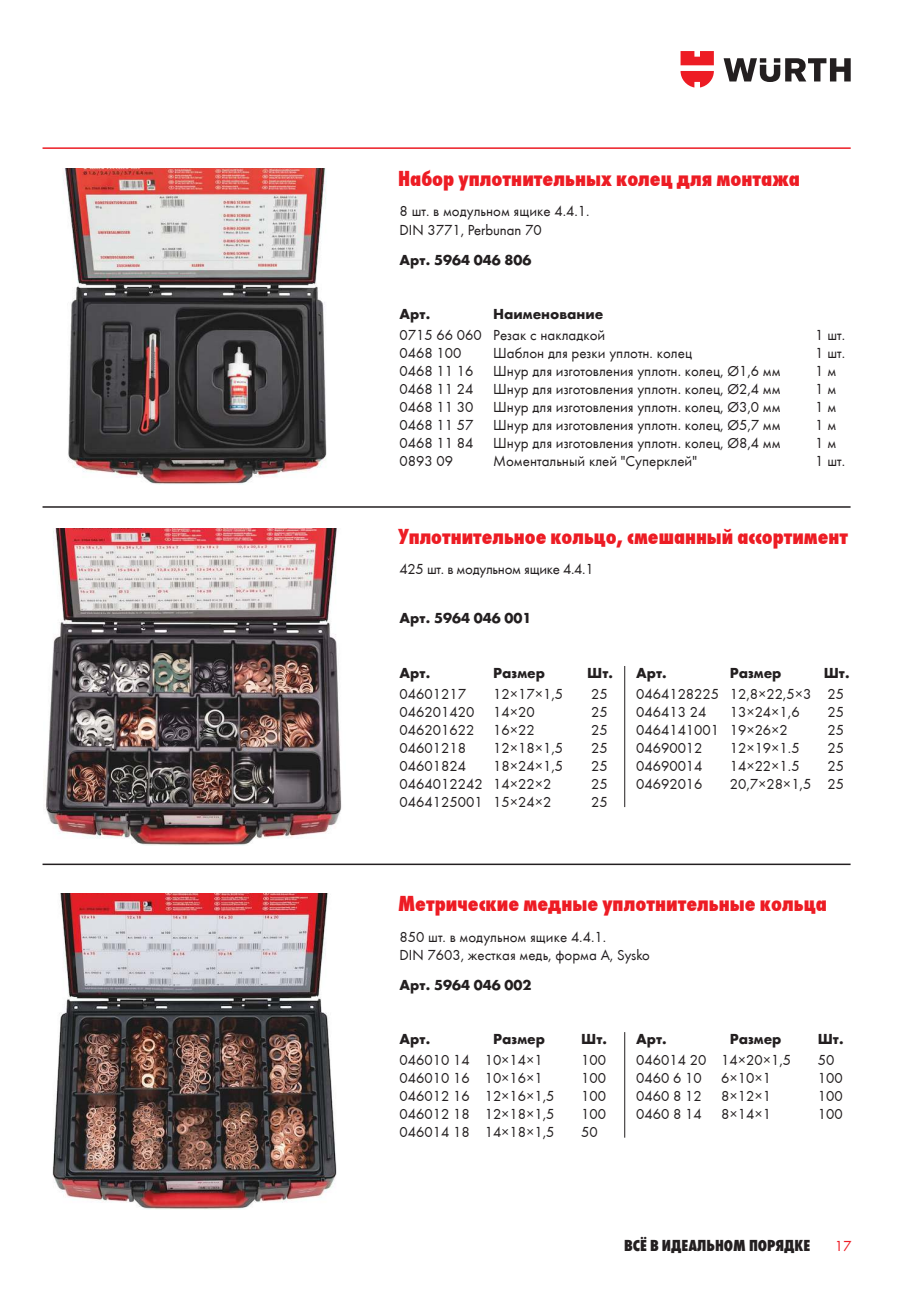
<style>
.page{position:relative;width:906px;height:1289px;background:#fff}
.page>*{position:absolute;margin:0;border:0;box-sizing:border-box;transform-origin:0 0}
.t1{font:800 condensed 22.5px "Wuerth";color:#ed1c24}
.t2{font:16.5px "Wuerth Extra Bold Cond Caps";color:#231f20}
.t3{font:15px/18px "Wuerth";color:#231f20}
.t4{font:700 15px "Wuerth";color:#231f20}
.t5{font:15px "Wuerth";letter-spacing:-.02em;color:#231f20}
.t6{font:15px "Wuerth";color:#ed1c24}
</style>
<div class="page">
<hr style="left:624px;top:666px;width:1px;height:141px;background:#231f20">
<hr style="left:624px;top:1032px;width:1px;height:105px;background:#231f20">
<img style="left:63px;top:168px;width:264px;height:317px">
<img style="left:45px;top:529px;width:297px;height:316px">
<img style="left:52px;top:893px;width:285px;height:316px">
<hr style="left:43px;top:147px;width:807px;height:2px;background:#ed1c24">
<svg style="left:723px;top:58px;width:127px;height:24px"></svg>
<svg style="left:680px;top:51px;width:34px;height:36px"></svg>
<hr style="left:43px;top:863px;width:807px;height:2px;background:#231f20">
<hr style="left:43px;top:506px;width:807px;height:1px;background:#231f20">
<h1 class="t1" style="left:398px;top:162px;width:403px">Набор уплотнительных колец для монтажа</h1>
<p class="t3" style="left:400px;top:202px;width:191px">8 шт. в модульном ящике 4.4.1.<br>DIN 3771, Perbunan 70</p>
<p class="t4" style="left:400px;top:249px;width:133px">Арт. 5964 046 806</p>
<p class="t4" style="left:400px;top:302px;width:32px">Арт.</p>
<p class="t4" style="left:493px;top:302px;width:112px">Наименование</p>
<p class="t3" style="left:400px;top:325px;width:207px">0715 66 060 Резак с накладкой</p>
<p class="t3" style="left:815px;top:325px;width:31px">1 шт.</p>
<p class="t3" style="left:400px;top:343px;width:63px">0468 100</p>
<p class="t3" style="left:493px;top:343px;width:200px">Шаблон для резки уплотн. колец</p>
<p class="t3" style="left:815px;top:343px;width:31px">1 шт.</p>
<p class="t3" style="left:400px;top:361px;width:75px">0468 11 16</p>
<p class="t3" style="left:493px;top:361px;width:289px">Шнур для изготовления уплотн. колец, Ø1,6 мм</p>
<p class="t3" style="left:815px;top:361px;width:22px">1 м</p>
<p class="t3" style="left:400px;top:379px;width:75px">0468 11 24</p>
<p class="t3" style="left:493px;top:379px;width:289px">Шнур для изготовления уплотн. колец, Ø2,4 мм</p>
<p class="t3" style="left:815px;top:379px;width:22px">1 м</p>
<p class="t3" style="left:400px;top:397px;width:75px">0468 11 30</p>
<p class="t3" style="left:493px;top:397px;width:289px">Шнур для изготовления уплотн. колец, Ø3,0 мм</p>
<p class="t3" style="left:815px;top:397px;width:22px">1 м</p>
<p class="t3" style="left:400px;top:415px;width:75px">0468 11 57</p>
<p class="t3" style="left:493px;top:415px;width:289px">Шнур для изготовления уплотн. колец, Ø5,7 мм</p>
<p class="t3" style="left:815px;top:415px;width:22px">1 м</p>
<p class="t3" style="left:400px;top:433px;width:75px">0468 11 84</p>
<p class="t3" style="left:493px;top:433px;width:289px">Шнур для изготовления уплотн. колец, Ø8,4 мм</p>
<p class="t3" style="left:815px;top:433px;width:22px">1 м</p>
<p class="t3" style="left:400px;top:451px;width:55px">0893 09</p>
<p class="t3" style="left:493px;top:451px;width:205px">Моментальный клей "Суперклей"</p>
<p class="t3" style="left:815px;top:451px;width:31px">1 шт.</p>
<h1 class="t1" style="left:398px;top:520px;width:451px">Уплотнительное кольцо, смешанный ассортимент</h1>
<p class="t5" style="left:400px;top:559px;width:195px">425 шт. в модульном ящике 4.4.1</p>
<p class="t4" style="left:400px;top:607px;width:133px">Арт. 5964 046 001</p>
<p class="t4" style="left:400px;top:661px;width:32px">Арт.</p>
<p class="t4" style="left:493px;top:661px;width:53px">Размер</p>
<p class="t4" style="left:587px;top:661px;width:81px">Шт. Арт.</p>
<p class="t4" style="left:729px;top:661px;width:53px">Размер</p>
<p class="t4" style="left:823px;top:661px;width:27px">Шт.</p>
<p class="t3" style="left:400px;top:684px;width:68px">04601217</p>
<p class="t3" style="left:493px;top:684px;width:71px">12×17×1,5</p>
<p class="t3" style="left:591px;top:684px;width:18px">25</p>
<p class="t3" style="left:400px;top:702px;width:76px">046201420</p>
<p class="t3" style="left:493px;top:702px;width:43px">14×20</p>
<p class="t3" style="left:591px;top:702px;width:18px">25</p>
<p class="t3" style="left:400px;top:720px;width:76px">046201622</p>
<p class="t3" style="left:493px;top:720px;width:43px">16×22</p>
<p class="t3" style="left:591px;top:720px;width:18px">25</p>
<p class="t3" style="left:400px;top:738px;width:68px">04601218</p>
<p class="t3" style="left:493px;top:738px;width:71px">12×18×1,5</p>
<p class="t3" style="left:591px;top:738px;width:18px">25</p>
<p class="t3" style="left:400px;top:756px;width:68px">04601824</p>
<p class="t3" style="left:493px;top:756px;width:71px">18×24×1,5</p>
<p class="t3" style="left:591px;top:756px;width:18px">25</p>
<p class="t3" style="left:400px;top:774px;width:153px">0464012242 14×22×2</p>
<p class="t3" style="left:591px;top:774px;width:18px">25</p>
<p class="t3" style="left:400px;top:792px;width:153px">0464125001 15×24×2</p>
<p class="t3" style="left:591px;top:792px;width:18px">25</p>
<p class="t3" style="left:636px;top:684px;width:209px">0464128225 12,8×22,5×3 25<br>046413 24</p>
<p class="t3" style="left:729px;top:702px;width:71px">13×24×1,6</p>
<p class="t3" style="left:827px;top:702px;width:18px">25</p>
<p class="t3" style="left:636px;top:720px;width:153px">0464141001 19×26×2</p>
<p class="t3" style="left:827px;top:720px;width:18px">25</p>
<p class="t3" style="left:636px;top:738px;width:68px">04690012</p>
<p class="t3" style="left:729px;top:738px;width:71px">12×19×1.5</p>
<p class="t3" style="left:827px;top:738px;width:18px">25</p>
<p class="t3" style="left:636px;top:756px;width:68px">04690014</p>
<p class="t3" style="left:729px;top:756px;width:71px">14×22×1.5</p>
<p class="t3" style="left:827px;top:756px;width:18px">25</p>
<p class="t3" style="left:636px;top:774px;width:68px">04692016</p>
<p class="t3" style="left:729px;top:774px;width:116px">20,7×28×1,5 25</p>
<h1 class="t1" style="left:398px;top:887px;width:430px">Метрические медные уплотнительные кольца</h1>
<p class="t3" style="left:400px;top:926px;width:252px">850 шт. в модульном ящике 4.4.1.<br>DIN 7603, жесткая медь, форма А, Sysko</p>
<p class="t4" style="left:400px;top:974px;width:133px">Арт. 5964 046 002</p>
<p class="t4" style="left:400px;top:1027px;width:32px">Арт.</p>
<p class="t4" style="left:493px;top:1027px;width:53px">Размер</p>
<p class="t4" style="left:581px;top:1027px;width:87px">Шт. Арт.</p>
<p class="t4" style="left:729px;top:1027px;width:53px">Размер</p>
<p class="t4" style="left:817px;top:1027px;width:27px">Шт.</p>
<p class="t3" style="left:400px;top:1050px;width:145px">046010 14 10×14×1</p>
<p class="t3" style="left:581px;top:1050px;width:26px">100</p>
<p class="t3" style="left:400px;top:1068px;width:145px">046010 16 10×16×1</p>
<p class="t3" style="left:581px;top:1068px;width:26px">100</p>
<p class="t3" style="left:400px;top:1086px;width:156px">046012 16 12×16×1,5</p>
<p class="t3" style="left:581px;top:1086px;width:26px">100</p>
<p class="t3" style="left:400px;top:1104px;width:156px">046012 18 12×18×1,5</p>
<p class="t3" style="left:581px;top:1104px;width:26px">100</p>
<p class="t3" style="left:400px;top:1122px;width:156px">046014 18 14×18×1,5</p>
<p class="t3" style="left:581px;top:1122px;width:18px">50</p>
<p class="t3" style="left:636px;top:1050px;width:156px">046014 20 14×20×1,5</p>
<p class="t3" style="left:817px;top:1050px;width:18px">50</p>
<p class="t3" style="left:636px;top:1068px;width:67px">0460 6 10</p>
<p class="t3" style="left:721px;top:1068px;width:51px">6×10×1</p>
<p class="t3" style="left:817px;top:1068px;width:26px">100</p>
<p class="t3" style="left:636px;top:1086px;width:67px">0460 8 12</p>
<p class="t3" style="left:721px;top:1086px;width:51px">8×12×1</p>
<p class="t3" style="left:817px;top:1086px;width:26px">100</p>
<p class="t3" style="left:636px;top:1104px;width:67px">0460 8 14</p>
<p class="t3" style="left:721px;top:1104px;width:51px">8×14×1</p>
<p class="t3" style="left:817px;top:1104px;width:26px">100</p>
<p class="t2" style="left:624px;top:1233px;width:188px">Всё в идеальном порядке</p>
<p class="t6" style="left:835px;top:1236px;width:18px">17</p>
</div>
